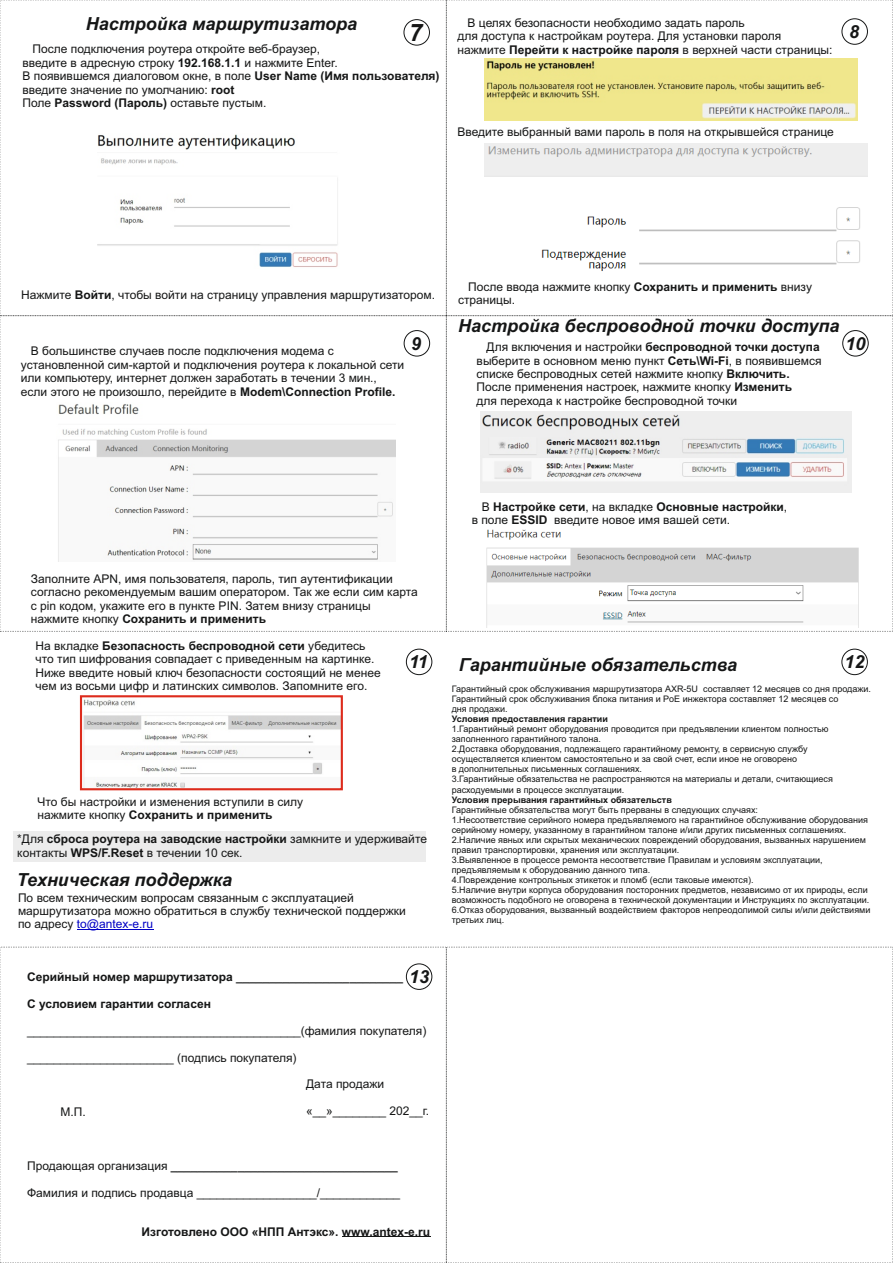
<style>
.page{position:relative;width:893px;height:1263px;background:#fff}
.page>*{position:absolute;margin:0;border:0;box-sizing:border-box;transform-origin:0 0}
.t1{font:italic 700 24px "Arial";color:#151616}
.t2{font:italic 700 18px "Arial";color:#151616}
.t3{font:12px/13.4px "Arial";color:#151616}
.t4{font:700 12px "Arial";color:#151616}
.t5{font:9px/10.1px "Arial";color:#151616}
.t6{font:700 9px "Arial";color:#151616}
.s1{font-weight:700}
.s2{color:#0000c4}
.s3{font-weight:400}
</style>
<div class="page">
<div style="left:404px;top:19px;width:26px;height:27px;border:1px solid #151616;border-radius:50%"></div>
<div style="left:841px;top:18px;width:27px;height:27px;border:1px solid #151616;border-radius:50%"></div>
<div style="left:404px;top:330px;width:26px;height:26px;border:1px solid #151616;border-radius:50%"></div>
<div style="left:842px;top:330px;width:27px;height:26px;border:1px solid #151616;border-radius:50%"></div>
<div style="left:841px;top:649px;width:27px;height:26px;border:1px solid #151616;border-radius:50%"></div>
<div style="left:406px;top:649px;width:26px;height:26px;border:1px solid #151616;border-radius:50%"></div>
<div style="left:406px;top:963px;width:26px;height:27px;border:1px solid #151616;border-radius:50%"></div>
<hr style="left:77px;top:929px;width:76px;height:1px;background:#0000c4">
<div style="left:13px;top:831px;width:413px;height:31px;background:#ececec"></div>
<img style="left:83px;top:699px;width:257px;height:88px">
<div style="left:80px;top:695px;width:263px;height:95px;border:2px solid #dd2b1c"></div>
<hr style="left:342px;top:1236px;width:88px;height:1px;background:#151616">
<img style="left:98px;top:134px;width:240px;height:133px">
<img style="left:485px;top:144px;width:382px;height:127px">
<img style="left:484px;top:58px;width:374px;height:62px">
<img style="left:480px;top:411px;width:371px;height:82px">
<img style="left:487px;top:529px;width:372px;height:99px">
<img style="left:58px;top:404px;width:338px;height:157px">
<h2 class="t2" style="left:86px;top:17px;width:273px">Настройка маршрутизатора</h2>
<p class="t3" style="left:458px;top:17px;width:377px;text-indent:10px">В целях безопасности необходимо задать пароль<br>для доступа к настройкам роутера. Для установки пароля нажмите <span class="s1">Перейти к настройке пароля</span> в верхней части страницы:</p>
<h1 class="t1" style="left:409px;top:24px;width:15px">7</h1>
<h2 class="t2" style="left:849px;top:25px;width:12px">8</h2>
<p class="t3" style="left:23px;top:44px;width:419px;text-indent:10px">После подключения роутера откройте веб-браузер,<br>введите в адресную строку <span class="s1">192.168.1.1</span> и нажмите Enter.<br>В появившемся диалоговом окне, в поле <span class="s1">User Name (Имя пользователя) </span>введите значение по умолчанию: <span class="s1">root<br></span>Поле <span class="s1">Password (Пароль)</span> оставьте пустым.</p>
<p class="t3" style="left:457px;top:126px;width:378px">Введите выбранный вами пароль в поля на открывшейся странице</p>
<p class="t3" style="left:21px;top:289px;width:415px">Нажмите <span class="s1">Войти</span>, чтобы войти на страницу управления маршрутизатором.</p>
<p class="t3" style="left:21px;top:346px;width:385px;text-indent:10px">В большинстве случаев после подключения модема с установленной сим-картой и подключения роутера к локальной сети или компьютеру, интернет должен заработать в течении 3 мин., если этого не произошло, перейдите в <span class="s1">Modem\Connection Profile.</span></p>
<h2 class="t2" style="left:411px;top:337px;width:12px">9</h2>
<p class="t3" style="left:458px;top:281px;width:355px;text-indent:10px">После ввода нажмите кнопку <span class="s1">Сохранить и применить</span> внизу страницы.</p>
<h2 class="t2" style="left:458px;top:319px;width:383px">Настройка беспроводной точки доступа</h2>
<p class="t3" style="left:477px;top:341px;width:346px;text-indent:10px">Для включения и настройки <span class="s1">беспроводной точки доступа </span>выберите в основном меню пункт <span class="s1">Сеть\Wi-Fi</span>, в появившемся списке беспроводных сетей нажмите кнопку <span class="s1">Включить.<br></span>После применения настроек, нажмите кнопку <span class="s1">Изменить<br></span>для перехода к настройке беспроводной точки</p>
<h2 class="t2" style="left:845px;top:337px;width:22px">10</h2>
<p class="t3" style="left:31px;top:573px;width:388px">Заполните APN, имя пользователя, пароль, тип аутентификации согласно рекомендуемым вашим оператором. Так же если сим карта с pin кодом, укажите его в пункте PIN. Затем внизу страницы нажмите кнопку <span class="s1">Сохранить и применить</span></p>
<p class="t3" style="left:472px;top:501px;width:317px;text-indent:10px">В <span class="s1">Настройке сети</span>, на вкладке <span class="s1">Основные настройки</span>, в поле <span class="s1">ESSID</span> введите новое имя вашей сети.</p>
<p class="t3" style="left:36px;top:640px;width:347px">На вкладке <span class="s1">Безопасность беспроводной сети</span> убедитесь что тип шифрования совпадает с приведенным на картинке.<br>Ниже введите новый ключ безопасности состоящий не менее чем из восьми цифр и латинских символов. Запомните его.</p>
<h2 class="t2" style="left:409px;top:655px;width:20px">11</h2>
<h2 class="t2" style="left:845px;top:655px;width:22px">12</h2>
<h2 class="t2" style="left:459px;top:658px;width:280px">Гарантийные обязательства</h2>
<p class="t5" style="left:452px;top:685px;width:421px">Гарантийный срок обслуживания маршрутизатора AXR-5U составляет 12 месяцев со дня продажи.<br>Гарантийный срок обслуживания блока питания и PoE инжектора составляет 12 месяцев со<br>дня продажи.</p>
<p class="t6" style="left:452px;top:716px;width:158px">Условия предоставления гарантии</p>
<p class="t5" style="left:452px;top:725px;width:383px">1.Гарантийный ремонт оборудования проводится при предъявлении клиентом полностью заполненного гарантийного талона.<br>2.Доставка оборудования, подлежащего гарантийному ремонту, в сервисную службу осуществляется клиентом самостоятельно и за свой счет, если иное не оговорено<br>в дополнительных письменных соглашениях.<br>3.Гарантийные обязательства не распространяются на материалы и детали, считающиеся расходуемыми в процессе эксплуатации.</p>
<p class="t6" style="left:452px;top:796px;width:222px">Условия прерывания гарантийных обязательств</p>
<p class="t5" style="left:452px;top:805px;width:420px">Гарантийные обязательства могут быть прерваны в следующих случаях:<br>1.Несоответствие серийного номера предъявляемого на гарантийное обслуживание оборудования серийному номеру, указанному в гарантийном талоне и/или других письменных соглашениях.<br>2.Наличие явных или скрытых механических повреждений оборудования, вызванных нарушением правил транспортировки, хранения или эксплуатации.<br>3.Выявленное в процессе ремонта несоответствие Правилам и условиям эксплуатации, предъявляемым к оборудованию данного типа.<br>4.Повреждение контрольных этикеток и пломб (если таковые имеются).<br>5.Наличие внутри корпуса оборудования посторонних предметов, независимо от их природы, если возможность подобного не оговорена в технической документации и Инструкциях по эксплуатации.<br>6.Отказ оборудования, вызванный воздействием факторов непреодолимой силы и/или действиями третьих лиц.</p>
<p class="t3" style="left:38px;top:796px;width:267px">Что бы настройки и изменения вступили в силу нажмите кнопку <span class="s1">Сохранить и применить</span></p>
<p class="t3" style="left:17px;top:833px;width:411px">*Для <span class="s1">сброса роутера на заводские настройки</span> замкните и удерживайте контакты <span class="s1">WPS/F.Reset</span> в течении 10 сек.</p>
<h2 class="t2" style="left:17px;top:873px;width:217px">Техническая поддержка</h2>
<p class="t3" style="left:18px;top:892px;width:389px">По всем техническим вопросам связанным с эксплуатацией маршрутизатора можно обратиться в службу технической поддержки по адресу <span class="s2">to@antex-e.ru</span></p>
<h2 class="t2" style="left:409px;top:970px;width:22px">13</h2>
<p class="t4" style="left:27px;top:972px;width:377px">Серийный номер маршрутизатора _________________________</p>
<p class="t4" style="left:27px;top:999px;width:185px">С условием гарантии согласен</p>
<p class="t3" style="left:27px;top:1025px;width:401px">_________________________________________(фамилия покупателя)</p>
<p class="t3" style="left:27px;top:1052px;width:271px">______________________ (подпись покупателя)</p>
<p class="t3" style="left:60px;top:1106px;width:27px">М.П.</p>
<p class="t3" style="left:306px;top:1078px;width:79px">Дата продажи</p>
<p class="t3" style="left:306px;top:1105px;width:125px">«__»________ 202__г.</p>
<p class="t4" style="left:27px;top:1161px;width:372px"><span class="s3">Продающая организация</span> __________________________________</p>
<p class="t3" style="left:27px;top:1187px;width:375px">Фамилия и подпись продавца __________________/____________</p>
<p class="t4" style="left:142px;top:1227px;width:290px">Изготовлено ООО «НПП Антэкс». www.antex-e.ru</p>
</div>
